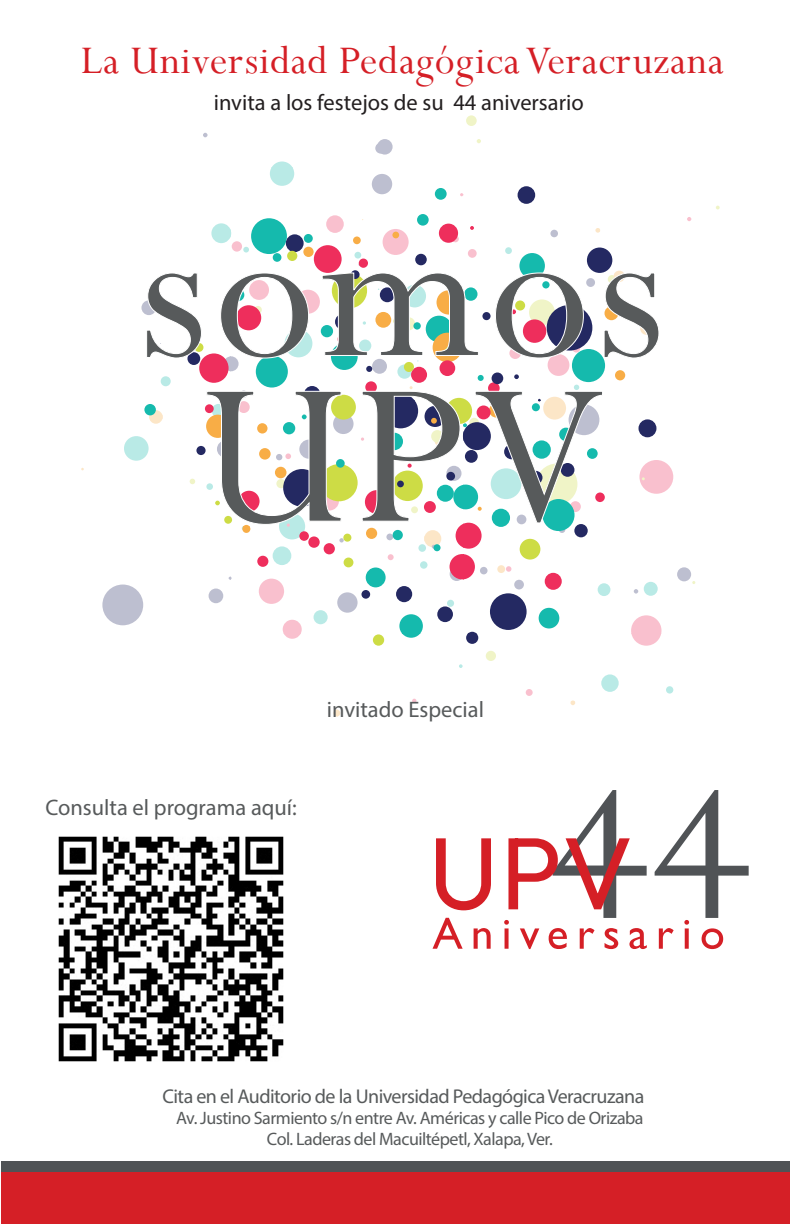
<style>
.page{position:relative;width:790px;height:1224px;background:#fff}
.page>*{position:absolute;margin:0;border:0;box-sizing:border-box;transform-origin:0 0}
.t1{font:226.8px/165.8px "Perpetua";letter-spacing:.015em;color:#575a5b}
.t2{font:43.6px "Perpetua";letter-spacing:.015em;color:#d51f26}
.t3{font:22.4px "Myriad Pro";color:#575a5b}
.t4{font:22.4px "Myriad Pro";color:#231f20}
.t5{font:20px "Myriad Pro";letter-spacing:-.03em;color:#575a5b}
.t6{font:18px/21.6px "Myriad Pro";letter-spacing:-.03em;color:#575a5b;text-align:center}
</style>
<div class="page">
<div style="left:279px;top:513px;width:26px;height:26px;background:#b9eae6;border-radius:50%"></div>
<div style="left:447px;top:600px;width:7px;height:7px;background:#b9eae6;border-radius:50%"></div>
<div style="left:639px;top:460px;width:34px;height:34px;background:#f9c0ce;border-radius:50%"></div>
<div style="left:102px;top:585px;width:41px;height:40px;background:#bdbfd0;border-radius:50%"></div>
<svg style="left:449px;top:567px;width:14px;height:14px"></svg>
<div style="left:372px;top:174px;width:20px;height:20px;background:#bdbfd0;border-radius:50%"></div>
<div style="left:497px;top:565px;width:8px;height:8px;background:#fce6c7;border-radius:50%"></div>
<svg style="left:243px;top:247px;width:6px;height:6px"></svg>
<svg style="left:272px;top:546px;width:19px;height:19px"></svg>
<div style="left:631px;top:615px;width:30px;height:31px;background:#f9c0ce;border-radius:50%"></div>
<div style="left:259px;top:579px;width:25px;height:25px;background:#f9c0ce;border-radius:50%"></div>
<div style="left:480px;top:567px;width:7px;height:7px;background:#bdbfd0;border-radius:50%"></div>
<svg style="left:282px;top:620px;width:20px;height:19px"></svg>
<div style="left:601px;top:674px;width:17px;height:18px;background:#b9eae6;border-radius:50%"></div>
<div style="left:505px;top:247px;width:7px;height:7px;background:#b9eae6;border-radius:50%"></div>
<svg style="left:382px;top:229px;width:26px;height:26px"></svg>
<svg style="left:597px;top:583px;width:13px;height:13px"></svg>
<div style="left:424px;top:530px;width:17px;height:17px;background:#fce6c7;border-radius:50%"></div>
<svg style="left:476px;top:139px;width:5px;height:4px"></svg>
<div style="left:550px;top:230px;width:8px;height:7px;background:#bdbfd0;border-radius:50%"></div>
<svg style="left:633px;top:589px;width:5px;height:5px"></svg>
<svg style="left:506px;top:566px;width:5px;height:6px"></svg>
<div style="left:337px;top:592px;width:20px;height:21px;background:#bdbfd0;border-radius:50%"></div>
<div style="left:211px;top:223px;width:20px;height:20px;background:#b9eae6;border-radius:50%"></div>
<svg style="left:326px;top:215px;width:18px;height:18px"></svg>
<div style="left:124px;top:436px;width:24px;height:25px;background:#b9eae6;border-radius:50%"></div>
<div style="left:270px;top:161px;width:24px;height:25px;background:#b9eae6;border-radius:50%"></div>
<div style="left:418px;top:544px;width:8px;height:8px;background:#b9eae6;border-radius:50%"></div>
<div style="left:208px;top:589px;width:15px;height:14px;background:#bdbfd0;border-radius:50%"></div>
<div style="left:333px;top:710px;width:7px;height:7px;background:#fce6c7;border-radius:50%"></div>
<div style="left:313px;top:610px;width:14px;height:14px;background:#b9eae6;border-radius:50%"></div>
<svg style="left:570px;top:700px;width:5px;height:5px"></svg>
<div style="left:377px;top:139px;width:15px;height:16px;background:#bdbfd0;border-radius:50%"></div>
<svg style="left:387px;top:554px;width:6px;height:6px"></svg>
<div style="left:420px;top:561px;width:7px;height:8px;background:#b9eae6;border-radius:50%"></div>
<svg style="left:339px;top:538px;width:5px;height:5px"></svg>
<svg style="left:643px;top:582px;width:14px;height:14px"></svg>
<svg style="left:687px;top:217px;width:4px;height:4px"></svg>
<div style="left:485px;top:651px;width:11px;height:10px;background:#f0f4c7;border-radius:50%"></div>
<div style="left:386px;top:534px;width:7px;height:6px;background:#bdbfd0;border-radius:50%"></div>
<div style="left:232px;top:241px;width:10px;height:11px;background:#f9c0ce;border-radius:50%"></div>
<div style="left:468px;top:249px;width:8px;height:9px;background:#f9c0ce;border-radius:50%"></div>
<div style="left:452px;top:236px;width:7px;height:6px;background:#f9c0ce;border-radius:50%"></div>
<svg style="left:412px;top:699px;width:4px;height:4px"></svg>
<div style="left:354px;top:252px;width:7px;height:7px;background:#b9eae6;border-radius:50%"></div>
<svg style="left:203px;top:133px;width:4px;height:4px"></svg>
<svg style="left:595px;top:228px;width:5px;height:5px"></svg>
<div style="left:514px;top:580px;width:10px;height:9px;background:#bdbfd0;border-radius:50%"></div>
<svg style="left:525px;top:689px;width:7px;height:7px"></svg>
<div style="left:375px;top:143px;width:11px;height:11px;background:#bdbfd0;border-radius:50%"></div>
<svg style="left:459px;top:664px;width:3px;height:4px"></svg>
<div style="left:677px;top:567px;width:14px;height:14px;background:#bdbfd0;border-radius:50%"></div>
<div style="left:666px;top:686px;width:7px;height:8px;background:#b9eae6;border-radius:50%"></div>
<div style="left:466px;top:115px;width:10px;height:11px;background:#f0f4c7;border-radius:50%"></div>
<div style="left:455px;top:523px;width:26px;height:26px;background:#ee2e5c;border-radius:50%"></div>
<div style="left:417px;top:214px;width:11px;height:12px;background:#15baad;border-radius:50%"></div>
<div style="left:490px;top:593px;width:36px;height:37px;background:#242962;border-radius:50%"></div>
<svg style="left:303px;top:247px;width:10px;height:10px"></svg>
<svg style="left:399px;top:614px;width:24px;height:24px"></svg>
<div style="left:415px;top:254px;width:11px;height:11px;background:#242962;border-radius:50%"></div>
<div style="left:439px;top:224px;width:19px;height:19px;background:#ee2e5c;border-radius:50%"></div>
<div style="left:251px;top:218px;width:36px;height:36px;background:#15baad;border-radius:50%"></div>
<div style="left:365px;top:568px;width:20px;height:19px;background:#15baad;border-radius:50%"></div>
<svg style="left:308px;top:536px;width:11px;height:12px"></svg>
<div style="left:343px;top:558px;width:10px;height:9px;background:#cddc45;border-radius:50%"></div>
<svg style="left:361px;top:590px;width:9px;height:9px"></svg>
<div style="left:286px;top:234px;width:17px;height:18px;background:#242962;border-radius:50%"></div>
<svg style="left:299px;top:531px;width:10px;height:10px"></svg>
<svg style="left:517px;top:186px;width:18px;height:18px"></svg>
<svg style="left:544px;top:573px;width:17px;height:17px"></svg>
<svg style="left:519px;top:253px;width:26px;height:25px"></svg>
<div style="left:314px;top:245px;width:27px;height:28px;background:#ee2e5c;border-radius:50%"></div>
<div style="left:449px;top:554px;width:26px;height:25px;background:#ee2e5c;border-radius:50%"></div>
<div style="left:538px;top:608px;width:21px;height:20px;background:#15baad;border-radius:50%"></div>
<div style="left:586px;top:248px;width:26px;height:25px;background:#242962;border-radius:50%"></div>
<div style="left:392px;top:232px;width:7px;height:6px;background:#f8ad46;border-radius:50%"></div>
<div style="left:435px;top:188px;width:11px;height:12px;background:#15baad;border-radius:50%"></div>
<div style="left:353px;top:236px;width:7px;height:8px;background:#f8ad46;border-radius:50%"></div>
<div style="left:574px;top:524px;width:13px;height:13px;background:#242962;border-radius:50%"></div>
<svg style="left:437px;top:606px;width:16px;height:16px"></svg>
<div style="left:519px;top:539px;width:21px;height:21px;background:#cddc45;border-radius:50%"></div>
<div style="left:392px;top:530px;width:11px;height:10px;background:#15baad;border-radius:50%"></div>
<div style="left:257px;top:556px;width:11px;height:11px;background:#ee2e5c;border-radius:50%"></div>
<div style="left:287px;top:251px;width:10px;height:10px;background:#cddc45;border-radius:50%"></div>
<svg style="left:323px;top:543px;width:12px;height:11px"></svg>
<svg style="left:470px;top:226px;width:4px;height:4px"></svg>
<svg style="left:433px;top:544px;width:7px;height:7px"></svg>
<div style="left:466px;top:632px;width:12px;height:12px;background:#242962;border-radius:50%"></div>
<svg style="left:242px;top:525px;width:8px;height:8px"></svg>
<div style="left:366px;top:528px;width:11px;height:11px;background:#f8ad46;border-radius:50%"></div>
<div style="left:343px;top:534px;width:8px;height:8px;background:#cddc45;border-radius:50%"></div>
<div style="left:359px;top:259px;width:9px;height:9px;background:#ee2e5c;border-radius:50%"></div>
<svg style="left:396px;top:586px;width:16px;height:16px"></svg>
<svg style="left:304px;top:234px;width:9px;height:9px"></svg>
<svg style="left:273px;top:253px;width:8px;height:9px"></svg>
<div style="left:373px;top:634px;width:11px;height:12px;background:#cddc45;border-radius:50%"></div>
<svg style="left:432px;top:918px;width:30px;height:31px"></svg>
<svg style="left:473px;top:928px;width:17px;height:21px"></svg>
<svg style="left:654px;top:790px;width:94px;height:159px"></svg>
<svg style="left:436px;top:838px;width:55px;height:72px"></svg>
<svg style="left:504px;top:790px;width:142px;height:159px"></svg>
<div style="left:1px;top:1172px;width:788px;height:52px;background:#d51f26"></div>
<div style="left:1px;top:1162px;width:788px;height:10px;background:#505356"></div>
<svg style="left:142px;top:263px;width:517px;height:267px"></svg>
<img style="left:58px;top:836px;width:226px;height:226px">
<h2 class="t2" style="left:80px;top:33px;width:644px">La Universidad Pedagógica Veracruzana</h2>
<p class="t4" style="left:214px;top:88px;width:371px">invita a los festejos de su 44 aniversario</p>
<h1 class="t1" style="left:138px;top:203px;width:530px">somos<br>UPV</h1>
<p class="t3" style="left:45px;top:794px;width:253px">Consulta el programa aquí:</p>
<p class="t3" style="left:327px;top:695px;width:158px">invitado Especial</p>
<p class="t5" style="left:162px;top:1084px;width:483px">Cita en el Auditorio de la Universidad Pedagógica Veracruzana</p>
<p class="t6" style="left:176px;top:1107px;width:469px">Av. Justino Sarmiento s/n entre Av. Américas y calle Pico de Orizaba<br>Col. Laderas del Macuiltépetl, Xalapa, Ver.</p>
</div>
